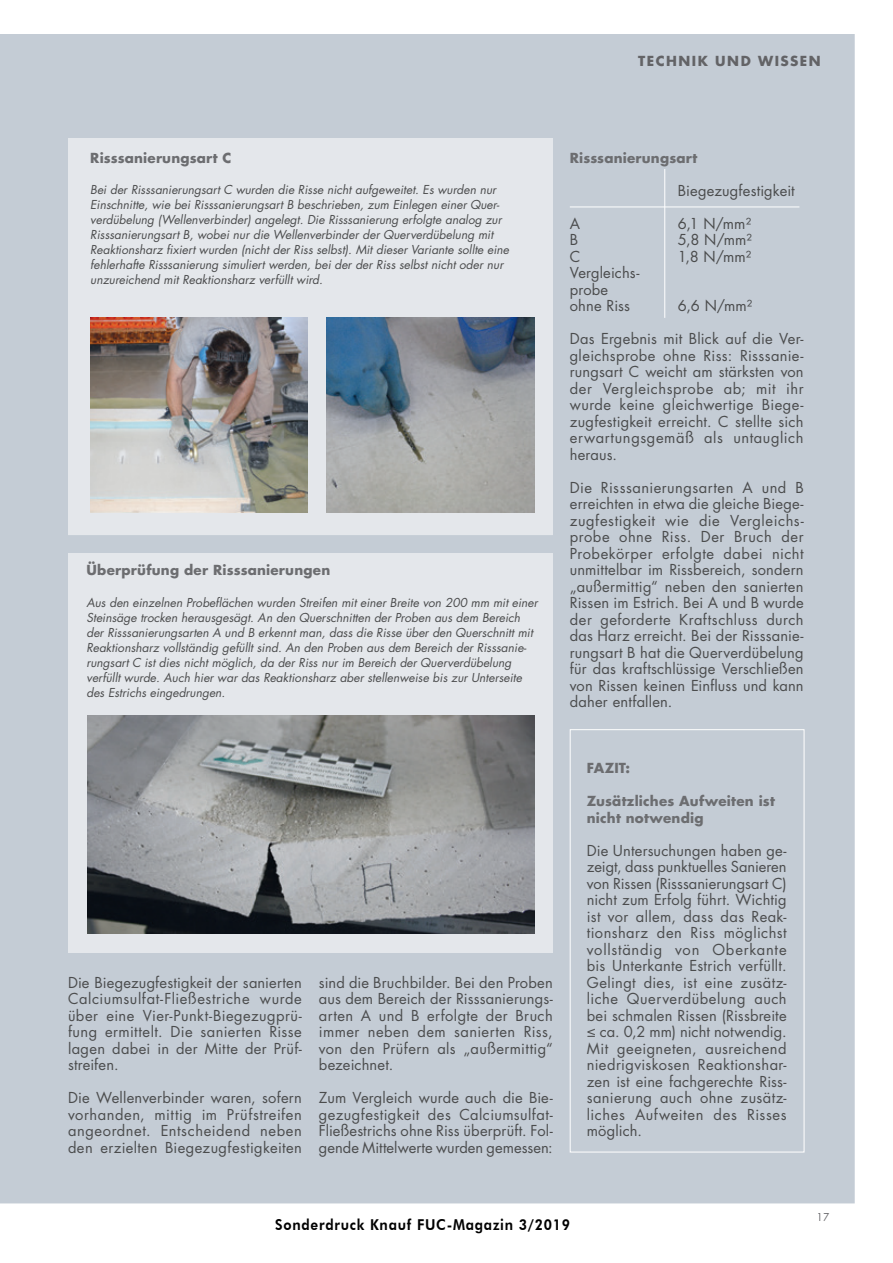
<style>
.page{position:relative;width:893px;height:1263px;background:#fff}
.page>*{position:absolute;margin:0;border:0;box-sizing:border-box;transform-origin:0 0}
.t1{font:800 15px "Futura BT";letter-spacing:.055em;color:#000;scale:.9 1}
.t2{font:14.7px/16.5px "Futura LT Pro";letter-spacing:.02em;color:#4b4c4d;text-align:justify}
.t3{font:700 13.5px/16.5px "Futura LT Pro";letter-spacing:.015em;color:#6c6d70}
.t4{font:700 13.5px "Futura LT Pro";letter-spacing:.11em;color:#636366}
.t5{font:italic 12px/15px "Futura LT Pro";color:#4b4c4d}
.t6{font:10.5px "Futura LT Pro";color:#636366;scale:.9 1}
</style>
<div class="page">
<div style="left:0;top:34px;width:855px;height:1169px;background:#c4ccd5"></div>
<div style="left:68px;top:138px;width:485px;height:397px;background:#e4e7eb"></div>
<div style="left:68px;top:554px;width:485px;height:399px;background:#e4e7eb"></div>
<img style="left:326px;top:318px;width:209px;height:194px">
<img style="left:90px;top:318px;width:217px;height:194px">
<img style="left:87px;top:715px;width:448px;height:218px">
<hr style="left:664px;top:169px;width:1px;height:149px;background:#fff">
<div style="left:570px;top:729px;width:234px;height:423px;border:1px solid #fff"></div>
<hr style="left:570px;top:207px;width:229px;height:1px;background:#fff">
<p class="t4" style="left:638px;top:51px;width:184px">TECHNIK UND WISSEN</p>
<p class="t3" style="left:90px;top:149px;width:143px">Risssanierungsart C</p>
<p class="t5" style="left:90px;top:182px;width:420px">Bei der Risssanierungsart C wurden die Risse nicht aufgeweitet. Es wurden nur Einschnitte, wie bei Risssanierungsart B beschrieben, zum Einlegen einer Quer&shy;verdübelung (Wellenverbinder) angelegt. Die Risssanierung erfolgte analog zur Risssanierungsart B, wobei nur die Wellenverbinder der Querverdübelung mit Reaktionsharz fixiert wurden (nicht der Riss selbst). Mit dieser Variante sollte eine fehlerhafte Risssanierung simuliert werden, bei der der Riss selbst nicht oder nur unzureichend mit Reaktionsharz verfüllt wird.</p>
<p class="t3" style="left:86px;top:561px;width:245px">Überprüfung der Risssanierungen</p>
<p class="t5" style="left:86px;top:595px;width:453px">Aus den einzelnen Probeflächen wurden Streifen mit einer Breite von 200 mm mit einer Steinsäge trocken herausgesägt. An den Querschnitten der Proben aus dem Bereich der Risssanierungsarten A und B erkennt man, dass die Risse über den Querschnitt mit Reaktionsharz vollständig gefüllt sind. An den Proben aus dem Bereich der Risssanie&shy;rungsart C ist dies nicht möglich, da der Riss nur im Bereich der Querverdübelung verfüllt wurde. Auch hier war das Reaktionsharz aber stellenweise bis zur Unterseite des Estrichs eingedrungen.</p>
<p class="t3" style="left:570px;top:149px;width:129px">Risssanierungsart</p>
<p class="t2" style="left:678px;top:182px;width:118px">Biegezugfestigkeit</p>
<p class="t2" style="left:570px;top:215px;width:12px">A</p>
<p class="t2" style="left:678px;top:215px;width:75px">6,1 N/mm²</p>
<p class="t2" style="left:570px;top:231px;width:10px">B</p>
<p class="t2" style="left:678px;top:231px;width:76px">5,8 N/mm²</p>
<p class="t2" style="left:570px;top:248px;width:12px">C</p>
<p class="t2" style="left:678px;top:248px;width:75px">1,8 N/mm²</p>
<p class="t2" style="left:570px;top:264px;width:71px;text-align:left">Vergleichs&shy;probe ohne Riss</p>
<p class="t2" style="left:678px;top:297px;width:76px">6,6 N/mm²</p>
<p class="t2" style="left:570px;top:330px;width:235px">Das Ergebnis mit Blick auf die Ver&shy;gleichsprobe ohne Riss: Risssanie&shy;rungsart C weicht am stärksten von der Vergleichsprobe ab; mit ihr wurde keine gleichwertige Biege&shy;zugfestigkeit erreicht. C stellte sich erwartungsgemäß als untauglich heraus.</p>
<p class="t2" style="left:570px;top:479px;width:235px">Die Risssanierungsarten A und B erreichten in etwa die gleiche Biege&shy;zugfestigkeit wie die Vergleichs&shy;probe ohne Riss. Der Bruch der Probekörper erfolgte dabei nicht unmittelbar im Rissbereich, sondern „außermittig“ neben den sanierten Rissen im Estrich. Bei A und B wurde der geforderte Kraftschluss durch das Harz erreicht. Bei der Risssanie&shy;rungsart B hat die Querverdübelung für das kraftschlüssige Verschließen von Rissen keinen Einfluss und kann daher entfallen.</p>
<p class="t2" style="left:68px;top:974px;width:235px">Die Biegezugfestigkeit der sanierten Calciumsulfat-Fließestriche wurde über eine Vier-Punkt-Biegezugprü&shy;fung ermittelt. Die sanierten Risse lagen dabei in der Mitte der Prüf&shy;streifen.</p>
<p class="t2" style="left:68px;top:1089px;width:235px">Die Wellenverbinder waren, sofern vorhanden, mittig im Prüfstreifen angeordnet. Entscheidend neben den erzielten Biegezugfestigkeiten</p>
<p class="t2" style="left:319px;top:974px;width:235px">sind die Bruchbilder. Bei den Proben aus dem Bereich der Risssanierungs&shy;arten A und B erfolgte der Bruch immer neben dem sanierten Riss, von den Prüfern als „außermittig“ bezeichnet.</p>
<p class="t2" style="left:319px;top:1089px;width:235px">Zum Vergleich wurde auch die Bie&shy;gezugfestigkeit des Calciumsulfat-Fließestrichs ohne Riss überprüft. Fol&shy;gende Mittelwerte wurden gemessen:</p>
<p class="t3" style="left:587px;top:759px;width:45px">FAZIT:</p>
<p class="t3" style="left:587px;top:792px;width:190px">Zusätzliches Aufweiten ist nicht notwendig</p>
<p class="t2" style="left:587px;top:842px;width:201px">Die Untersuchungen haben ge&shy;zeigt, dass punktuelles Sanieren von Rissen (Risssanierungsart C) nicht zum Erfolg führt. Wichtig ist vor allem, dass das Reak&shy;tionsharz den Riss möglichst vollständig von Oberkante bis Unterkante Estrich verfüllt.<br>Gelingt dies, ist eine zusätz&shy;liche Querverdübelung auch bei schmalen Rissen (Rissbreite ≤ ca. 0,2 mm) nicht notwendig.<br>Mit geeigneten, ausreichend niedrigviskosen Reaktionshar&shy;zen ist eine fachgerechte Riss&shy;sanierung auch ohne zusätz&shy;liches Aufweiten des Risses möglich.</p>
<p class="t1" style="left:275px;top:1215px;width:329px">Sonderdruck Knauf FUC-Magazin 3/2019</p>
<p class="t6" style="left:817px;top:1209px;width:15px">17</p>
</div>
